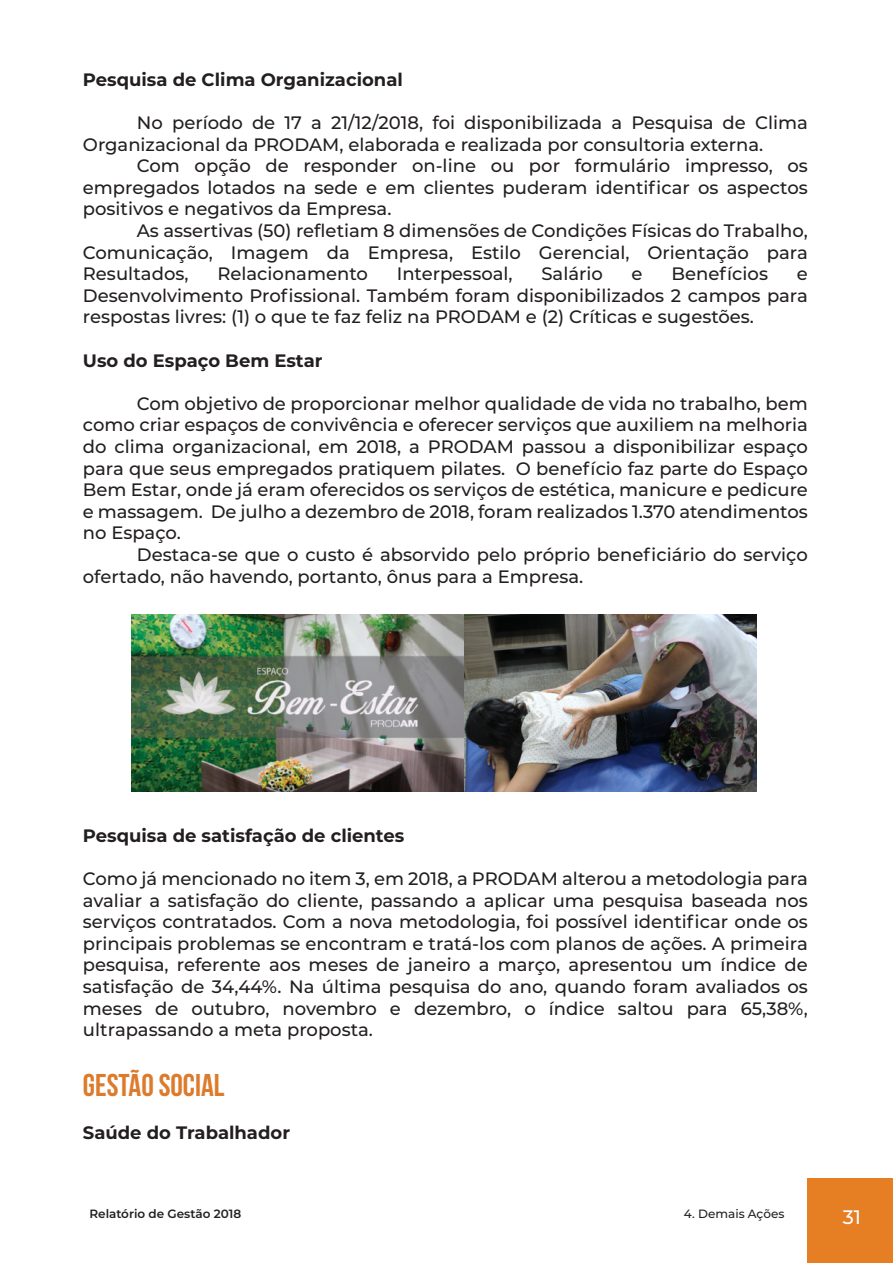
<style>
.page{position:relative;width:893px;height:1263px;background:#fff}
.page>*{position:absolute;margin:0;border:0;box-sizing:border-box;transform-origin:0 0}
.t1{font:700 31.5px "Bebas Neue";color:#dd7b2c}
.t2{font:500 19.5px "Montserrat";color:#fff}
.t3{font:500 18px/21.6px "Montserrat";color:#231f20;text-align:justify}
.t4{font:700 18px "Montserrat";color:#231f20}
.t5{font:600 12px "Montserrat";color:#231f20}
.t6{font:500 12px "Montserrat";color:#231f20}
</style>
<div class="page">
<div style="left:808px;top:1178px;width:85px;height:85px;background:#e67e24"></div>
<img style="left:464px;top:614px;width:292px;height:177px">
<img style="left:132px;top:614px;width:332px;height:177px">
<p class="t4" style="left:83px;top:66px;width:322px">Pesquisa de Clima Organizacional</p>
<p class="t3" style="left:83px;top:111px;width:727px;text-indent:54px">No período de 17 a 21/12/2018, foi disponibilizada a Pesquisa de Clima<br>Organizacional da PRODAM, elaborada e realizada por consultoria externa.</p>
<p class="t3" style="left:83px;top:154px;width:727px;text-indent:54px">Com opção de responder on-line ou por formulário impresso, os empregados lotados na sede e em clientes puderam identificar os aspectos positivos e negativos da Empresa.</p>
<p class="t3" style="left:83px;top:219px;width:726px;text-indent:54px">As assertivas (50) refletiam 8 dimensões de Condições Físicas do Trabalho, Comunicação, Imagem da Empresa, Estilo Gerencial, Orientação para Resultados,</p>
<p class="t3" style="left:217px;top:262px;width:152px">Relacionamento</p>
<p class="t3" style="left:397px;top:262px;width:117px">Interpessoal,</p>
<p class="t3" style="left:541px;top:262px;width:63px">Salário</p>
<p class="t3" style="left:632px;top:262px;width:13px">e</p>
<p class="t3" style="left:671px;top:262px;width:98px">Benefícios</p>
<p class="t3" style="left:83px;top:262px;width:727px;text-indent:714px">e Desenvolvimento Profissional. Também foram disponibilizados 2 campos para respostas livres: (1) o que te faz feliz na PRODAM e (2) Críticas e sugestões.</p>
<p class="t4" style="left:83px;top:347px;width:241px">Uso do Espaço Bem Estar</p>
<p class="t3" style="left:83px;top:392px;width:727px;text-indent:54px">Com objetivo de proporcionar melhor qualidade de vida no trabalho, bem como criar espaços de convivência e oferecer serviços que auxiliem na melhoria do clima organizacional, em 2018, a PRODAM passou a disponibilizar espaço para que seus empregados pratiquem pilates. O benefício faz parte do Espaço Bem Estar, onde já eram oferecidos os serviços de estética, manicure e pedicure e massagem. De julho a dezembro de 2018, foram realizados 1.370 atendimentos no Espaço.</p>
<p class="t3" style="left:83px;top:543px;width:726px;text-indent:54px">Destaca-se que o custo é absorvido pelo próprio beneficiário do serviço ofertado, não havendo, portanto, ônus para a Empresa.</p>
<p class="t4" style="left:83px;top:822px;width:323px">Pesquisa de satisfação de clientes</p>
<p class="t3" style="left:83px;top:867px;width:727px">Como já mencionado no item 3, em 2018, a PRODAM alterou a metodologia para avaliar a satisfação do cliente, passando a aplicar uma pesquisa baseada nos serviços contratados. Com a nova metodologia, foi possível identificar onde os principais problemas se encontram e tratá-los com planos de ações. A primeira pesquisa, referente aos meses de janeiro a março, apresentou um índice de satisfação de 34,44%. Na última pesquisa do ano, quando foram avaliados os meses de outubro, novembro e dezembro, o índice saltou para 65,38%, ultrapassando a meta proposta.</p>
<h1 class="t1" style="left:83px;top:1067px;width:143px">GESTÃO SOCIAL</h1>
<p class="t4" style="left:83px;top:1119px;width:209px">Saúde do Trabalhador</p>
<p class="t5" style="left:89px;top:1206px;width:153px">Relatório de Gestão 2018</p>
<p class="t6" style="left:684px;top:1205px;width:102px">4. Demais Ações</p>
<p class="t2" style="left:843px;top:1203px;width:20px">31</p>
</div>
